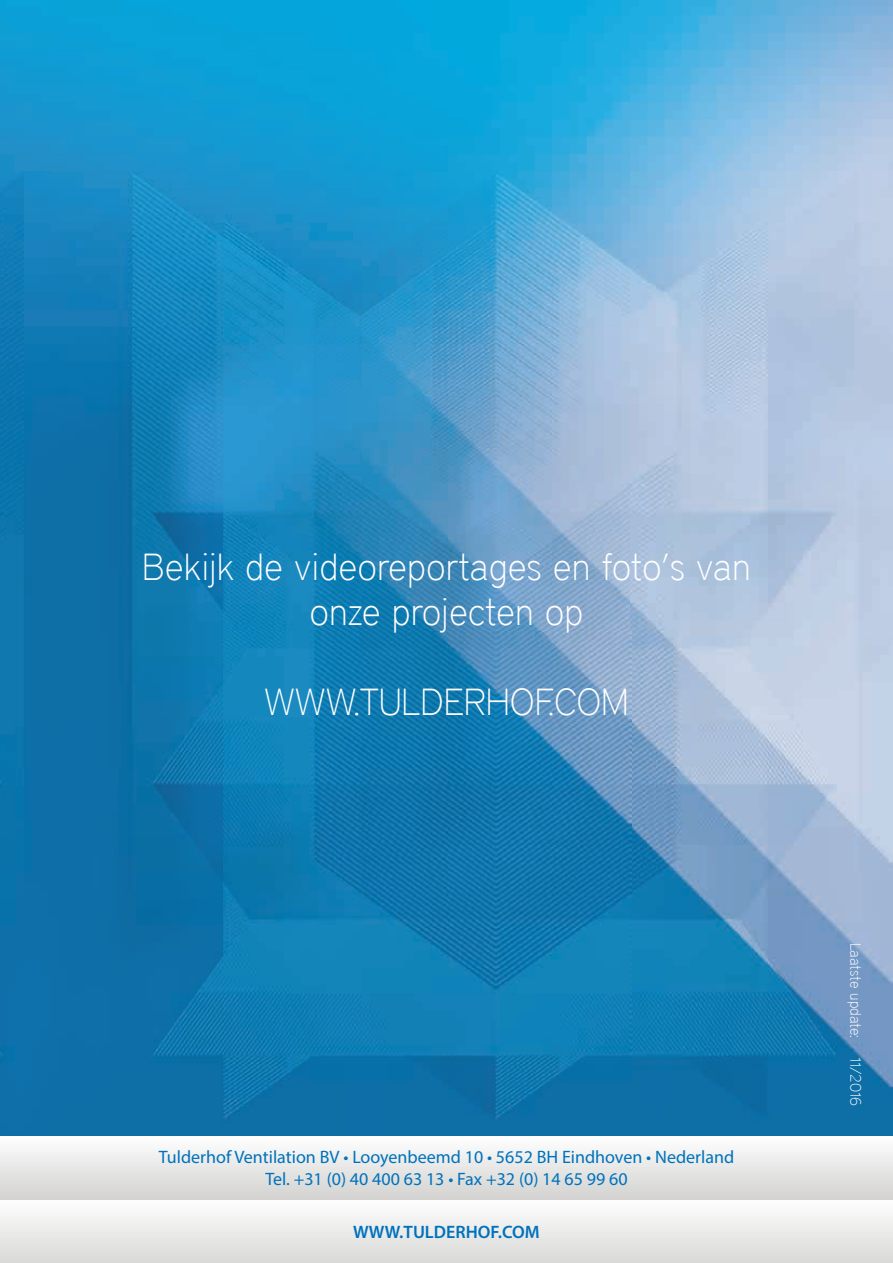
<style>
.page{position:relative;width:893px;height:1263px;background:#fff}
.page>*{position:absolute;margin:0;border:0;box-sizing:border-box;transform-origin:0 0}
.t1{font:100 37.5px/45px "District";color:#fff;text-align:center}
.t2{font:18px/21.6px "Myriad Pro";color:#0072bc;text-align:center}
.t3{font:600 18px "Myriad Pro";color:#0072bc}
.t4{font:100 15px "District";color:#fff}
</style>
<div class="page">
<img style="left:0;top:0;width:893px;height:1136px">
<div style="left:0;top:1200px;width:893px;height:63px;background:linear-gradient(to bottom,#fdfefe,#d9d9d7)"></div>
<div style="left:0;top:1137px;width:893px;height:63px;background:linear-gradient(to bottom,#fdfefd,#d2d1d0)"></div>
<h1 class="t1" style="left:142px;top:544px;width:610px">Bekijk de videoreportages en foto’s van onze projecten op</h1>
<h1 class="t1" style="left:264px;top:679px;width:366px">WWW.TULDERHOF.COM</h1>
<p class="t2" style="left:159px;top:1146px;width:577px">Tulderhof Ventilation BV • Looyenbeemd 10 • 5652 BH Eindhoven • Nederland<br>Tel. +31 (0) 40 400 63 13 • Fax +32 (0) 14 65 99 60</p>
<p class="t3" style="left:353px;top:1220px;width:188px">WWW.TULDERHOF.COM</p>
<p class="t4" style="left:864px;top:943px;width:164px;rotate:90deg">Laatste update: 11/2016</p>
</div>
